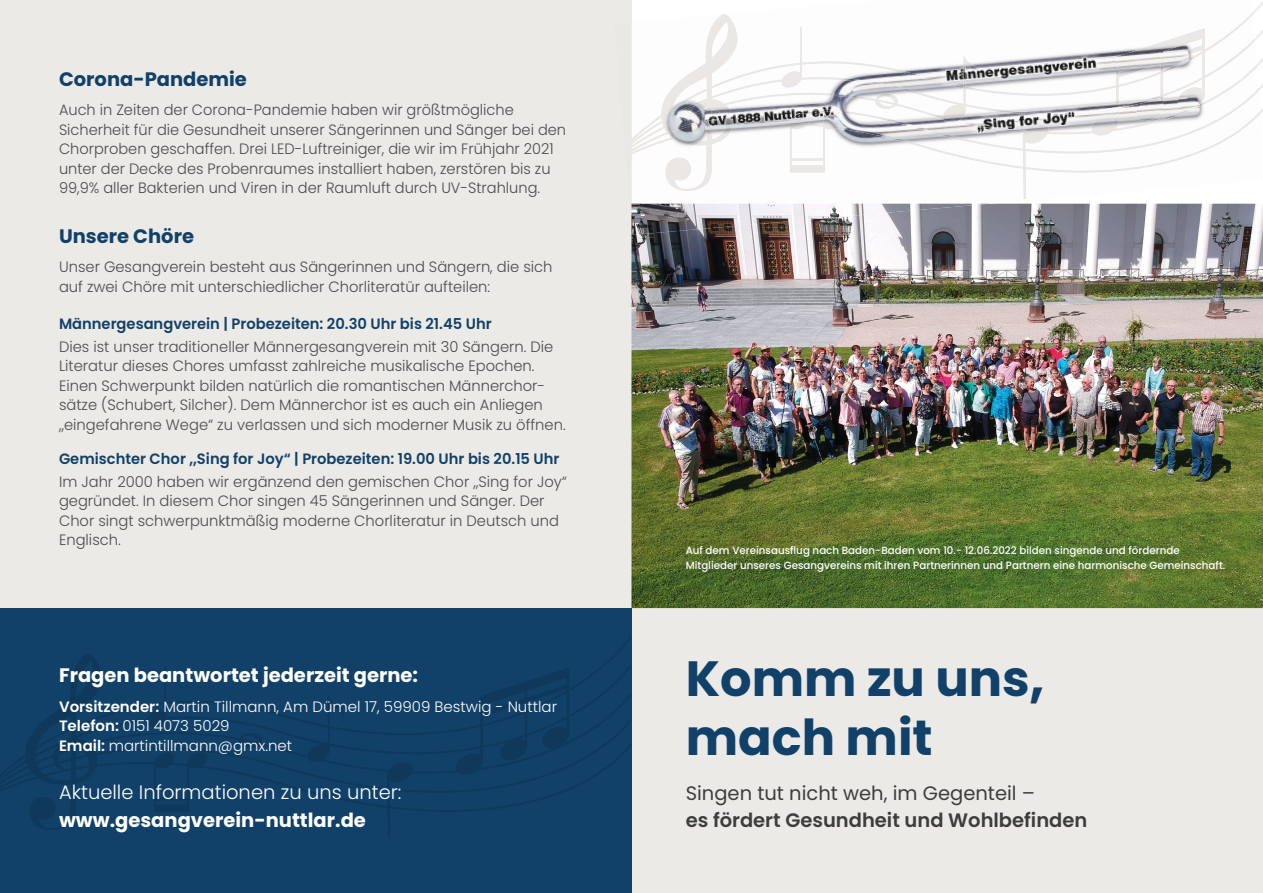
<style>
.page{position:relative;width:1263px;height:893px;background:#fff}
.page>*{position:absolute;margin:0;border:0;box-sizing:border-box;transform-origin:0 0}
.t1{font:700 49.5px/59.4px "Poppins";color:#114169}
.t2{font:700 19.5px "Poppins";color:#fff}
.t3{font:600 19.5px "Poppins";color:#3d3d3c}
.t4{font:300 19.5px "Poppins";color:#fff}
.t5{font:19.5px "Poppins";color:#3d3d3c}
.t6{font:700 19.5px "Poppins";color:#114169}
.t7{font:300 15px/19.5px "Poppins";color:#4b4b4a}
.t8{font:600 15px "Poppins";color:#114169}
.t9{font:300 15px/19.5px "Poppins";color:#fff}
.t10{font:500 10.5px/15px "Poppins";color:#fff}
.s1{font-weight:600}
</style>
<div class="page">
<div style="left:627px;top:608px;width:636px;height:285px;background:#eceae7"></div>
<div style="left:0;top:0;width:631px;height:608px;background:#eceae7"></div>
<div style="left:0;top:608px;width:631px;height:285px;background:#114169"></div>
<svg style="left:30px;top:799px;width:512px;height:38px"></svg>
<svg style="left:37px;top:792px;width:525px;height:7px"></svg>
<svg style="left:0;top:637px;width:631px;height:150px"></svg>
<svg style="left:144px;top:710px;width:23px;height:18px"></svg>
<hr style="left:164px;top:667px;width:2px;height:49px;background:#0f385b">
<svg style="left:239px;top:733px;width:23px;height:15px"></svg>
<svg style="left:306px;top:696px;width:40px;height:67px"></svg>
<img style="left:631px;top:204px;width:632px;height:404px">
<img style="left:631px;top:158px;width:371px;height:63px">
<img style="left:996px;top:173px;width:6px;height:30px">
<img style="left:1023px;top:173px;width:3px;height:26px">
<img style="left:790px;top:158px;width:54px;height:15px">
<img style="left:664px;top:158px;width:69px;height:33px">
<img style="left:932px;top:155px;width:261px;height:18px">
<img style="left:631px;top:66px;width:625px;height:87px">
<img style="left:631px;top:40px;width:623px;height:110px">
<img style="left:631px;top:13px;width:621px;height:135px">
<img style="left:781px;top:71px;width:21px;height:17px">
<img style="left:800px;top:27px;width:2px;height:50px">
<img style="left:875px;top:94px;width:23px;height:15px">
<img style="left:943px;top:56px;width:39px;height:67px">
<img style="left:631px;top:204px;width:359px;height:31px">
<h2 class="t6" style="left:59px;top:68px;width:189px">Corona-Pandemie</h2>
<p class="t7" style="left:59px;top:100px;width:509px">Auch in Zeiten der Corona-Pandemie haben wir größtmögliche Sicherheit für die Gesundheit unserer Sängerinnen und Sänger bei den Chorproben geschaffen. Drei LED-Luftreiniger, die wir im Frühjahr 2021 unter der Decke des Probenraumes installiert haben, zerstören bis zu 99,9% aller Bakterien und Viren in der Raumluft durch UV-Strahlung.</p>
<h2 class="t6" style="left:59px;top:225px;width:137px">Unsere Chöre</h2>
<p class="t7" style="left:59px;top:258px;width:495px">Unser Gesangverein besteht aus Sängerinnen und Sängern, die sich auf zwei Chöre mit unterschiedlicher Chorliteratür aufteilen:</p>
<p class="t8" style="left:59px;top:315px;width:434px">Männergesangverein | Probezeiten: 20.30 Uhr bis 21.45 Uhr</p>
<p class="t7" style="left:59px;top:337px;width:508px">Dies ist unser traditioneller Männergesangverein mit 30 Sängern. Die Literatur dieses Chores umfasst zahlreiche musikalische Epochen.<br>Einen Schwerpunkt bilden natürlich die romantischen Männerchor&shy;sätze (Schubert, Silcher). Dem Männerchor ist es auch ein Anliegen „eingefahrene Wege“ zu verlassen und sich moderner Musik zu öffnen.</p>
<p class="t8" style="left:59px;top:450px;width:502px">Gemischter Chor „Sing for Joy“ | Probezeiten: 19.00 Uhr bis 20.15 Uhr</p>
<p class="t7" style="left:59px;top:472px;width:509px">Im Jahr 2000 haben wir ergänzend den gemischen Chor „Sing for Joy“ gegründet. In diesem Chor singen 45 Sängerinnen und Sänger. Der Chor singt schwerpunktmäßig moderne Chor literatur in Deutsch und Englisch.</p>
<h2 class="t2" style="left:59px;top:664px;width:361px">Fragen beantwortet jederzeit gerne:</h2>
<p class="t9" style="left:59px;top:697px;width:500px"><span class="s1">Vorsitzender:</span> Martin Tillmann, Am Dümel 17, 59909 Bestwig - Nuttlar<br><span class="s1">Telefon:</span> 0151 4073 5029<br><span class="s1">Email:</span> martintillmann@gmx.net</p>
<h2 class="t4" style="left:59px;top:780px;width:344px">Aktuelle Informationen zu uns unter:</h2>
<h2 class="t2" style="left:59px;top:809px;width:308px">www.gesangverein-nuttlar.de</h2>
<p class="t10" style="left:686px;top:543px;width:541px">Auf dem Vereinsausflug nach Baden-Baden vom 10.- 12.06.2022 bilden singende und fördernde<br>Mitglieder unseres Gesangvereins mit ihren Partnerinnen und Partnern eine harmonische Gemeinschaft.</p>
<h1 class="t1" style="left:686px;top:649px;width:360px">Komm zu uns, mach mit</h1>
<h2 class="t5" style="left:686px;top:782px;width:351px">Singen tut nicht weh, im Gegenteil –</h2>
<h2 class="t3" style="left:686px;top:809px;width:403px">es fördert Gesundheit und Wohlbefinden</h2>
</div>
